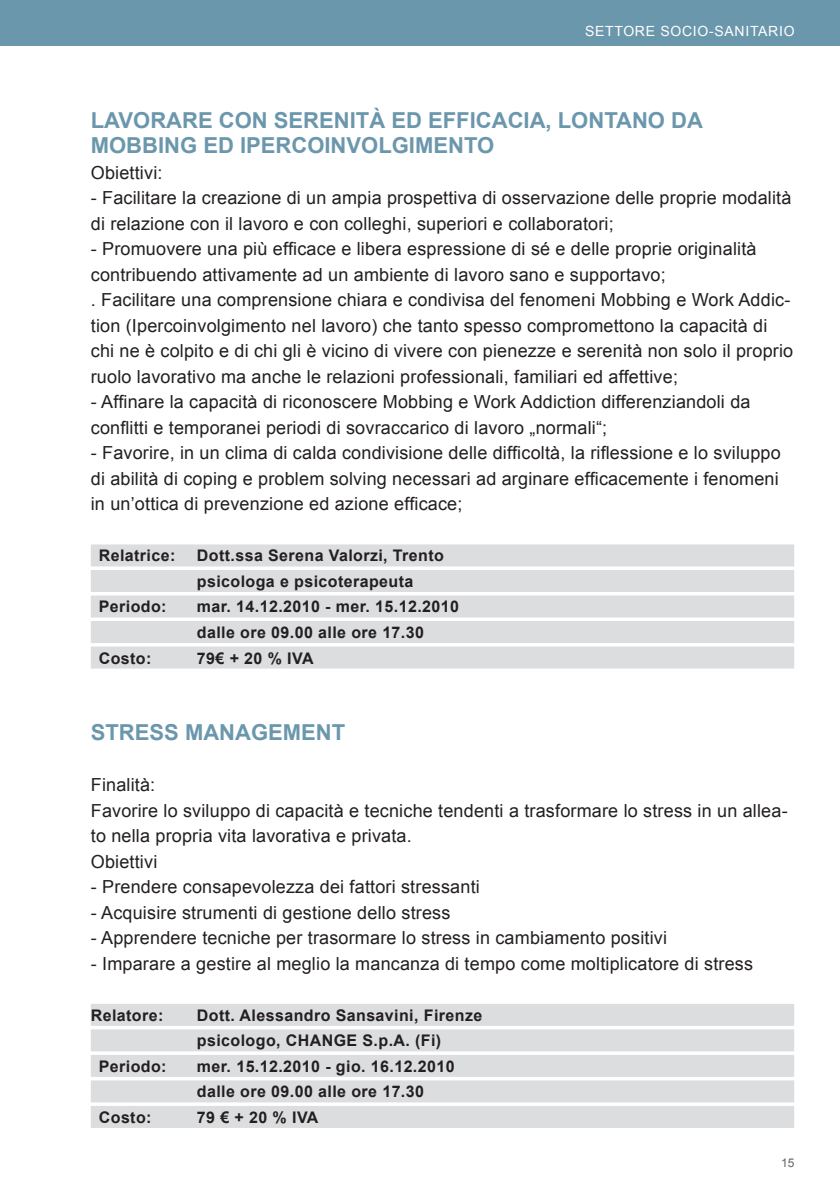
<style>
.page{position:relative;width:840px;height:1191px;background:#fff}
.page>*{position:absolute;margin:0;border:0;box-sizing:border-box;transform-origin:0 0}
.t1{font:700 22px "Arial";color:#6b97ad}
.t2{font:18px/25.6px "Arial";letter-spacing:.01em;color:#231f20}
.t3{font:700 16px/25.6px "Arial";letter-spacing:.025em;color:#231f20}
.t4{font:14px "Arial";letter-spacing:.05em;color:#fff}
.t5{font:12px "Arial";color:#636366}
</style>
<div class="page">
<div style="left:0;top:0;width:839px;height:45px;background:#6b97ad"></div>
<div style="left:91px;top:544px;width:702px;height:22px;background:#dcdddf"></div>
<div style="left:91px;top:570px;width:702px;height:22px;background:#dcdddf"></div>
<div style="left:91px;top:595px;width:702px;height:22px;background:#dcdddf"></div>
<div style="left:91px;top:621px;width:702px;height:22px;background:#dcdddf"></div>
<div style="left:91px;top:646px;width:702px;height:22px;background:#dcdddf"></div>
<div style="left:91px;top:1003px;width:702px;height:22px;background:#dcdddf"></div>
<div style="left:91px;top:1029px;width:702px;height:22px;background:#dcdddf"></div>
<div style="left:91px;top:1054px;width:702px;height:22px;background:#dcdddf"></div>
<div style="left:91px;top:1080px;width:702px;height:22px;background:#dcdddf"></div>
<div style="left:91px;top:1106px;width:702px;height:22px;background:#dcdddf"></div>
<p class="t4" style="left:584px;top:21px;width:211px">Settore soc io-sanitario</p>
<p class="t1" style="left:91px;top:105px;width:30px">Lavorare</p>
<p class="t1" style="left:219px;top:105px;width:17px">con</p>
<p class="t1" style="left:274px;top:105px;width:15px">serenit</p>
<p class="t1" style="left:369px;top:105px;width:114px">à ed efficacia</p>
<p class="t1" style="left:545px;top:105px;width:29px">, lontano</p>
<p class="t1" style="left:670px;top:105px;width:33px">da</p>
<p class="t1" style="left:91px;top:131px;width:16px">mobbing</p>
<p class="t1" style="left:203px;top:131px;width:52px">ed ipercoinvolgimento</p>
<p class="t2" style="left:91px;top:160px;width:73px">Obiettivi:</p>
<p class="t2" style="left:91px;top:185px;width:701px">- Facilitare la creazione di un ampia prospettiva di osservazione delle proprie modalità di relazione con il lavoro e con colleghi, superiori e collaboratori;</p>
<p class="t2" style="left:91px;top:236px;width:703px">- Promuovere una più efficace e libera espressione di sé e delle proprie originalità contribuendo attivamente ad un ambiente di lavoro sano e supportavo;<br>. Facilitare una comprensione chiara e condivisa del fenomeni Mobbing e Work Addic&shy;tion (I percoinvolgimento nel lavoro) che tanto spesso compromettono la capacità di chi ne è colpito e di chi gli è vicino di vivere con pienezze e serenità non solo il proprio ruolo lavorativo ma anche le relazioni professionali, familiari ed affettive;</p>
<p class="t2" style="left:91px;top:389px;width:661px">- Affinare la capacità di riconoscere Mobbing e Work Addiction differenziandoli da conflitti e temporanei periodi di sovraccarico di lavoro „normali“;</p>
<p class="t2" style="left:91px;top:440px;width:691px;text-align:justify">- Favorire, in un clima di calda condivisione delle difficoltà, la riflessione e lo sviluppo di abilità di coping e problem solving necessari ad arginare efficacemente i fenomeni in un’ottica di prevenzione ed azione efficace;</p>
<p class="t3" style="left:91px;top:543px;width:86px">Relatrice:</p>
<p class="t3" style="left:197px;top:543px;width:248px">Dott.ssa Serena Valorzi, Trento psicologa e psicoterapeuta</p>
<p class="t3" style="left:99px;top:594px;width:69px">Periodo:</p>
<p class="t3" style="left:197px;top:594px;width:263px">mar. 14.12.2010 - mer. 15.12.2010 dalle ore 09.00 alle ore 17.30</p>
<p class="t3" style="left:99px;top:645px;width:54px">Costo:</p>
<p class="t3" style="left:197px;top:645px;width:98px">79€ + 20 % IVA</p>
<p class="t1" style="left:91px;top:718px;width:16px">stress</p>
<p class="t1" style="left:185px;top:718px;width:17px">management</p>
<p class="t2" style="left:91px;top:772px;width:698px">Finalità:<br>Favorire lo sviluppo di capacità e tecniche tendenti a trasformare lo stress in un allea&shy;to nella propria vita lavorativa e privata.<br>Obiettivi</p>
<p class="t2" style="left:91px;top:874px;width:390px">- Prendere consapevolezza dei fattori stressanti</p>
<p class="t2" style="left:91px;top:899px;width:361px">- Acquisire strumenti di gestione dello stress</p>
<p class="t2" style="left:91px;top:925px;width:577px">- Apprendere tecniche per trasormare lo stress in cambiamento positivi</p>
<p class="t2" style="left:91px;top:950px;width:663px">- I mparare a gestire al meglio la mancanza di tempo come moltiplicatore di stress</p>
<p class="t3" style="left:91px;top:1003px;width:74px">Relatore:</p>
<p class="t3" style="left:197px;top:1003px;width:287px">Dott. Alessandro Sansavini, Firenze psicologo, CHANG</p>
<p class="t3" style="left:346px;top:1028px;width:96px">E S.p.A. (Fi)</p>
<p class="t3" style="left:99px;top:1054px;width:69px">Periodo:</p>
<p class="t3" style="left:197px;top:1054px;width:259px">mer. 15.12.2010 - gio. 16.12.2010 dalle ore 09.00 alle ore 17.30</p>
<p class="t3" style="left:99px;top:1105px;width:54px">Costo:</p>
<p class="t3" style="left:197px;top:1105px;width:103px">79 € + 20 % IVA</p>
<p class="t5" style="left:780px;top:1154px;width:15px">15</p>
</div>
